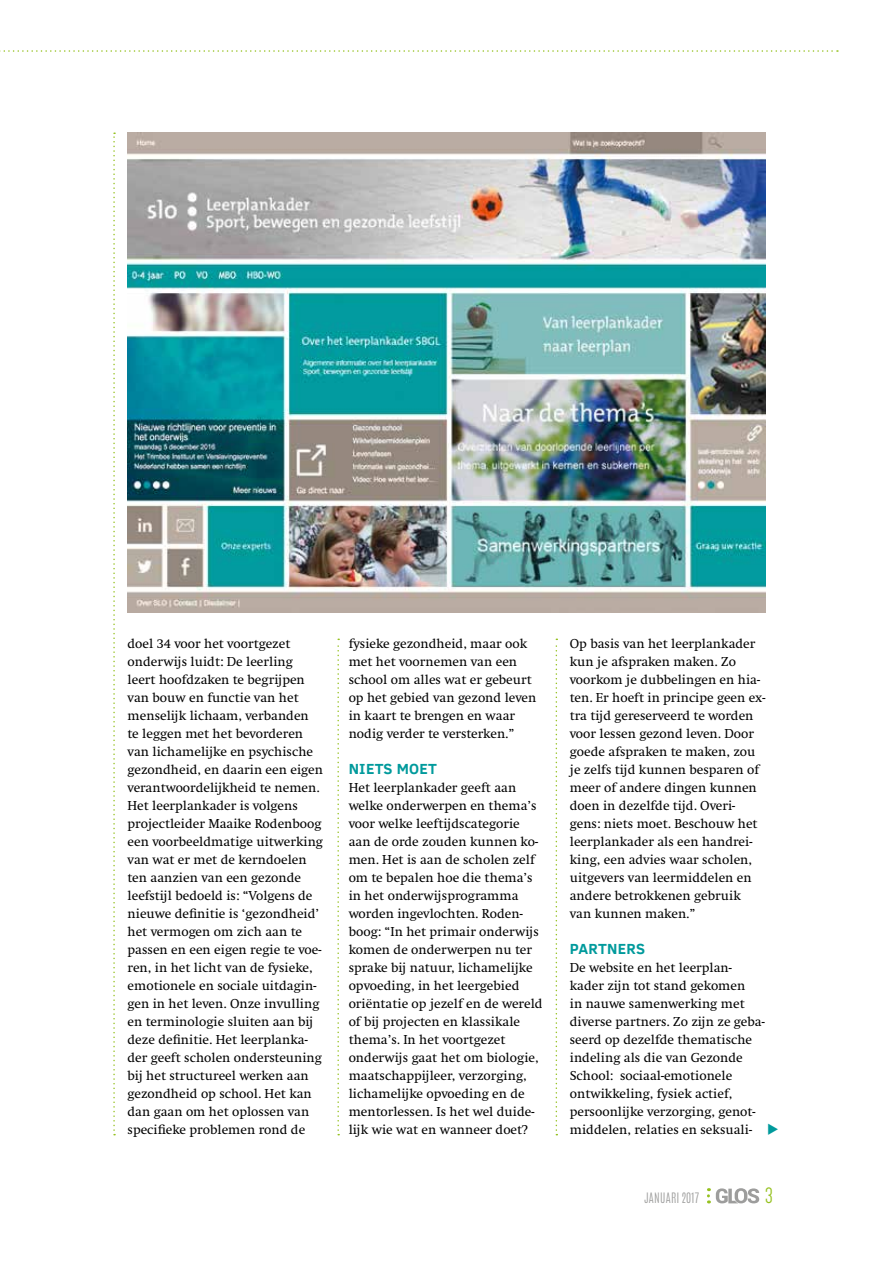
<style>
.page{position:relative;width:893px;height:1263px;background:#fff}
.page>*{position:absolute;margin:0;border:0;box-sizing:border-box;transform-origin:0 0}
.t1{font:22.95px "Dense";color:#95c11f}
.t2{font:700 15px "Clear Sans";letter-spacing:.02em;color:#009a9c}
.t3{font:13.5px/18px "Swift";color:#000}
.t4{font:300 12px "Antonio";letter-spacing:.02em;color:#9d9d9c}
.s1{color:#009a9c}
</style>
<div class="page">
<svg style="left:707px;top:1188px;width:3px;height:15px"></svg>
<svg style="left:0;top:50px;width:838px;height:2px"></svg>
<svg style="left:716px;top:1188px;width:43px;height:15px"></svg>
<img style="left:128px;top:133px;width:637px;height:480px">
<svg style="left:113px;top:133px;width:2px;height:1002px"></svg>
<svg style="left:337px;top:639px;width:2px;height:496px"></svg>
<svg style="left:556px;top:639px;width:1px;height:496px"></svg>
<p class="t3" style="left:128px;top:635px;width:197px">doel 34 voor het voortgezet onderwijs luidt: De leerling leert hoofdzaken te begrijpen van bouw en functie van het menselijk lichaam, verbanden te leggen met het bevorderen van lichamelijke en psychische gezondheid, en daarin een eigen verantwoordelijkheid te nemen.<br>Het leerplankader is volgens projectleider Maaike Rodenboog een voorbeeldmatige uitwerking van wat er met de kerndoelen ten aanzien van een gezonde leefstijl bedoeld is: “Volgens de nieuwe definitie is ‘gezondheid’ het vermogen om zich aan te passen en een eigen regie te voe&shy;ren, in het licht van de fysieke, emotionele en sociale uitdagin&shy;gen in het leven. Onze invulling en terminologie sluiten aan bij deze definitie. Het leerplanka&shy;der geeft scholen ondersteuning bij het structureel werken aan gezondheid op school. Het kan dan gaan om het oplossen van specifieke problemen rond de</p>
<p class="t3" style="left:349px;top:635px;width:189px">fysieke gezondheid, maar ook met het voornemen van een school om alles wat er gebeurt op het gebied van gezond leven in kaart te brengen en waar nodig verder te versterken.”</p>
<p class="t2" style="left:349px;top:758px;width:90px">NIETS MOET</p>
<p class="t3" style="left:349px;top:779px;width:195px">Het leerplankader geeft aan welke onderwerpen en thema’s voor welke leeftijdscategorie aan de orde zouden kunnen ko&shy;men. Het is aan de scholen zelf om te bepalen hoe die thema’s in het onderwijsprogramma worden ingevlochten. Roden&shy;boog: “In het primair onderwijs komen de onderwerpen nu ter sprake bij natuur, lichamelijke opvoeding, in het leergebied oriëntatie op jezelf en de wereld of bij projecten en klassikale thema’s. In het voortgezet onderwijs gaat het om biologie, maatschappijleer, verzorging, lichamelijke opvoeding en de mentorlessen. Is het wel duide&shy;lijk wie wat en wanneer doet?</p>
<p class="t3" style="left:570px;top:635px;width:197px">Op basis van het leerplankader kun je afspraken maken. Zo voorkom je dubbelingen en hia&shy;ten. Er hoeft in principe geen ex&shy;tra tijd gereserveerd te worden voor lessen gezond leven. Door goede afspraken te maken, zou je zelfs tijd kunnen besparen of meer of andere dingen kunnen doen in dezelfde tijd. Overi&shy;gens: niets moet. Beschouw het leerplankader als een handrei&shy;king, een advies waar scholen, uitgevers van leermiddelen en andere betrokkenen gebruik van kunnen maken.”</p>
<p class="t2" style="left:570px;top:938px;width:77px">PARTNERS</p>
<p class="t3" style="left:570px;top:959px;width:211px">De website en het leerplan-<br>kader zijn tot stand gekomen<br>in nauwe samenwerking met diverse partners. Zo zijn ze geba&shy;seerd op dezelfde thematische indeling als die van Gezonde<br>School: sociaal-emotionele ontwikkeling, fysiek actief, persoonlijke verzorging, genot&shy;middelen, relaties en seksuali- <span class="s1">◆</span></p>
<p class="t4" style="left:644px;top:1189px;width:57px">JANUARI 2017</p>
<h1 class="t1" style="left:765px;top:1184px;width:9px">3</h1>
</div>
